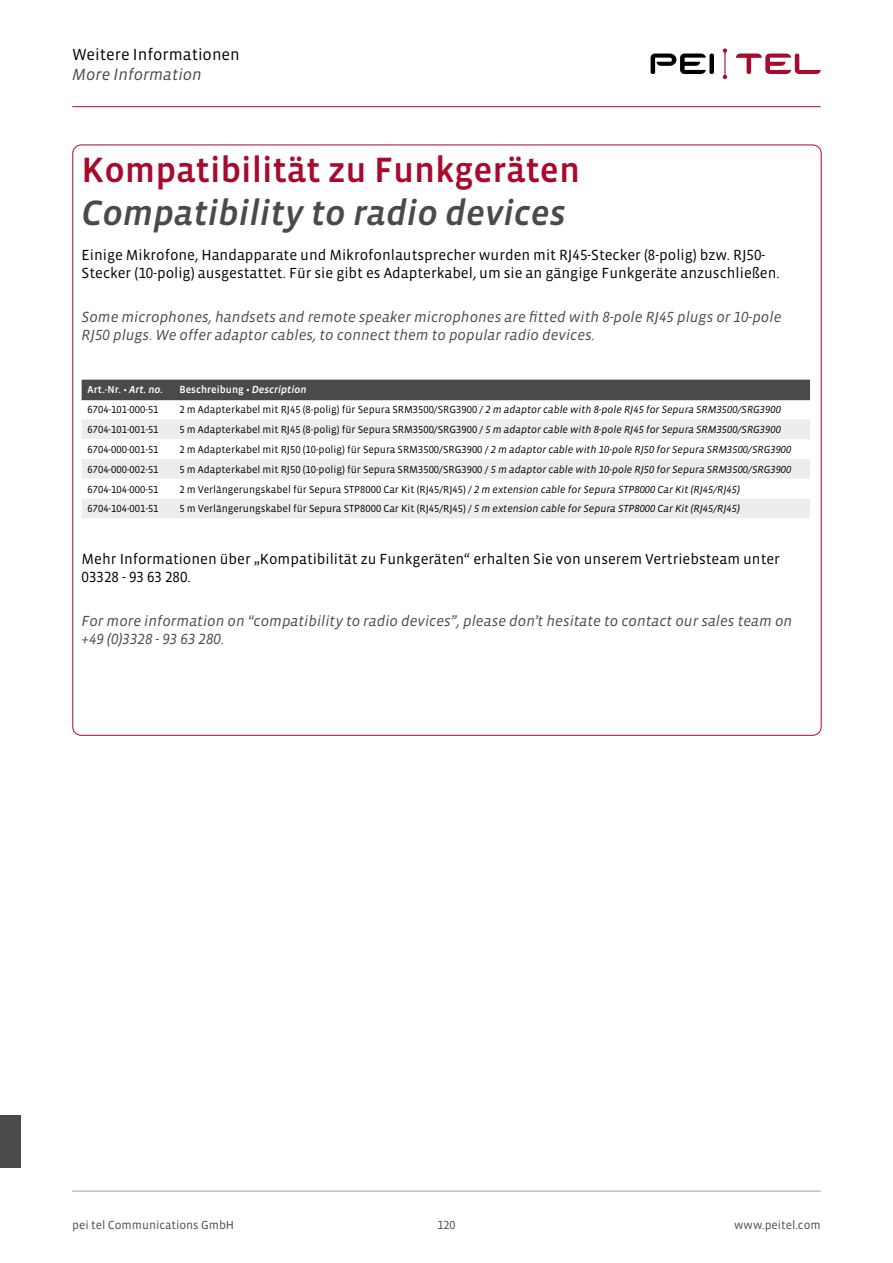
<style>
.page{position:relative;width:893px;height:1263px;background:#fff}
.page>*{position:absolute;margin:0;border:0;box-sizing:border-box;transform-origin:0 0}
.t1{font:36px "Vista Sans Med";color:#a70a2d}
.t2{font:italic 36px "Vista Sans Med";color:#4a4a49}
.t3{font:16.5px "Vista Sans";color:#000}
.t4{font:italic 16.5px "Vista Sans";color:#4a4a49}
.t5{font:15px/18px "Vista Sans";color:#000}
.t6{font:italic 15px/18px "Vista Sans";color:#4a4a49}
.t7{font:15px "Vista Sans Alt Book Ita";color:#4a4a49}
.t8{font:15px "Vista Sans Alt";color:#000}
.t9{font:12px "Vista Sans";color:#4a4a49}
.t10{font:12px "Vista Sans Alt";color:#4a4a49}
.t11{font:italic 10.5px "Vista Sans";color:#000}
.t12{font:10.5px "Vista Sans";color:#000}
.t13{font:10.5px "Vista Sans Alt";color:#000}
.t14{font:10.5px "Vista Sans Med";color:#fff}
.s1{font-family:"Vista Sans Alt"}
.s2{font-family:"Vista Sans Alt Book Ita";font-style:normal}
.s3{font-style:italic}
.s4{font-family:"Vista Sans Alt";font-style:normal}
.s5{font-style:normal}
.s6{font-family:"Vista Sans Alt Book Ita"}
.s7{font-family:"Vista Sans";font-style:italic}
</style>
<div class="page">
<hr style="left:72px;top:106px;width:749px;height:1px;background:#a70a2d">
<hr style="left:72px;top:1191px;width:749px;height:1px;background:#9d9d9c">
<svg style="left:723px;top:48px;width:4px;height:31px"></svg>
<svg style="left:651px;top:54px;width:63px;height:20px"></svg>
<svg style="left:736px;top:54px;width:85px;height:20px"></svg>
<div style="left:0;top:1115px;width:21px;height:53px;background:#4a4a49"></div>
<div style="left:82px;top:380px;width:728px;height:19px;background:#4a4a49"></div>
<svg style="left:82px;top:400px;width:728px;height:1px"></svg>
<svg style="left:82px;top:419px;width:728px;height:99px;fill:#ededed"></svg>
<hr style="left:82px;top:399px;width:91px;height:1px;background:#4a4a49">
<hr style="left:173px;top:399px;width:637px;height:1px;background:#4a4a49">
<h2 class="t3" style="left:72px;top:46px;width:169px">Weitere Informationen</h2>
<h2 class="t4" style="left:72px;top:66px;width:131px">More Information</h2>
<h1 class="t1" style="left:82px;top:152px;width:500px">Kompatibilität zu Funkgeräten</h1>
<h1 class="t2" style="left:82px;top:195px;width:486px">Compatibility to radio devices</h1>
<h3 class="t5" style="left:82px;top:247px;width:700px">Einige Mikrofone, Handapparate und Mikrofonlautsprecher wurden mit RJ<span class="s1">45-</span>Stecker (<span class="s1">8-</span>polig) bzw. RJ<span class="s1">50-<br></span>Stecker (<span class="s1">10-</span>polig) ausgestattet. Für sie gibt es Adapterkabel, um sie an gängige Funkgeräte anzuschließen.</h3>
<h3 class="t6" style="left:82px;top:308px;width:701px">Some microphones, handsets and remote speaker microphones are fitted with <span class="s2">8-</span>pole RJ<span class="s2">45</span> plugs or <span class="s2">10-</span>pole<br>RJ<span class="s2">50</span> plugs. We offer adaptor cables, to connect them to popular radio devices.</h3>
<p class="t14" style="left:88px;top:385px;width:77px">Art.-Nr. • <span class="s3">Art. no.</span></p>
<p class="t14" style="left:179px;top:385px;width:129px">Beschreibung • <span class="s3">Description</span></p>
<p class="t13" style="left:88px;top:404px;width:72px">6704-101-000-51</p>
<p class="t11" style="left:179px;top:404px;width:603px"><span class="s4">2</span> <span class="s5">m Adapterkabel mit RJ</span><span class="s4">45 (8-</span><span class="s5">polig) für Sepura SRM</span><span class="s4">3500/</span><span class="s5">SRG</span><span class="s4">3900 /</span> <span class="s2">2</span> m adaptor cable with 8-pole RJ<span class="s2">45</span> for Sepura SRM<span class="s2">3500</span>/SRG<span class="s2">3900</span></p>
<p class="t13" style="left:88px;top:424px;width:72px">6704-101-001-51</p>
<p class="t11" style="left:179px;top:424px;width:603px"><span class="s4">5</span> <span class="s5">m Adapterkabel mit RJ</span><span class="s4">45 (8-</span><span class="s5">polig) für Sepura SRM</span><span class="s4">3500/</span><span class="s5">SRG</span><span class="s4">3900 /</span> <span class="s2">5</span> m adaptor cable with 8-pole RJ<span class="s2">45</span> for Sepura SRM<span class="s2">3500</span>/SRG<span class="s2">3900</span></p>
<p class="t13" style="left:88px;top:444px;width:72px">6704-000-001-51</p>
<p class="t11" style="left:179px;top:444px;width:613px"><span class="s4">2</span> <span class="s5">m Adapterkabel mit RJ</span><span class="s4">50 (10-</span><span class="s5">polig) für Sepura SRM</span><span class="s4">3500/</span><span class="s5">SRG</span><span class="s4">3900 /</span> <span class="s2">2</span> m adaptor cable with <span class="s2">10</span>-pole RJ<span class="s2">50</span> for Sepura SRM<span class="s2">3500</span>/SRG<span class="s2">3900</span></p>
<p class="t13" style="left:88px;top:464px;width:72px">6704-000-002-51</p>
<p class="t11" style="left:179px;top:464px;width:613px"><span class="s4">5</span> <span class="s5">m Adapterkabel mit RJ</span><span class="s4">50 (10-</span><span class="s5">polig) für Sepura SRM</span><span class="s4">3500/</span><span class="s5">SRG</span><span class="s4">3900 /</span> <span class="s2">5</span> m adaptor cable with <span class="s2">10</span>-pole RJ<span class="s2">50</span> for Sepura SRM<span class="s2">3500</span>/SRG<span class="s2">3900</span></p>
<p class="t13" style="left:88px;top:484px;width:72px">6704-104-000-51</p>
<p class="t12" style="left:179px;top:484px;width:562px"><span class="s1">2</span> m Verlängerungskabel für Sepura STP<span class="s1">8000</span> Car Kit (RJ<span class="s1">45/</span>RJ<span class="s1">45) /</span> <span class="s6">2</span> <span class="s3">m extension cable for Sepura STP</span><span class="s6">8000</span> <span class="s3">Car Kit (RJ</span><span class="s6">45</span><span class="s3">/RJ</span><span class="s6">45</span><span class="s3">)</span></p>
<p class="t13" style="left:88px;top:503px;width:72px">6704-104-001-51</p>
<p class="t12" style="left:179px;top:503px;width:562px"><span class="s1">5</span> m Verlängerungskabel für Sepura STP<span class="s1">8000</span> Car Kit (RJ<span class="s1">45/</span>RJ<span class="s1">45) /</span> <span class="s6">5</span> <span class="s3">m extension cable for Sepura STP</span><span class="s6">8000</span> <span class="s3">Car Kit (RJ</span><span class="s6">45</span><span class="s3">/RJ</span><span class="s6">45</span><span class="s3">)</span></p>
<h3 class="t5" style="left:82px;top:550px;width:700px">Mehr Informationen über „Kompatibilität zu Funkgeräten“ erhalten Sie von unserem Vertriebsteam unter</h3>
<h3 class="t8" style="left:82px;top:569px;width:111px">03328 - 93 63 280.</h3>
<h3 class="t6" style="left:82px;top:612px;width:712px">For more information on “compatibility to radio devices”, please don’t hesitate to contact our sales team on</h3>
<h3 class="t7" style="left:82px;top:631px;width:144px"><span class="s7">+</span>49 (0)3328 - 93 63 280.</h3>
<p class="t9" style="left:72px;top:1219px;width:163px">pei tel Communications GmbH</p>
<p class="t10" style="left:437px;top:1219px;width:19px">120</p>
<p class="t9" style="left:734px;top:1219px;width:88px">www.peitel.com</p>
</div>
